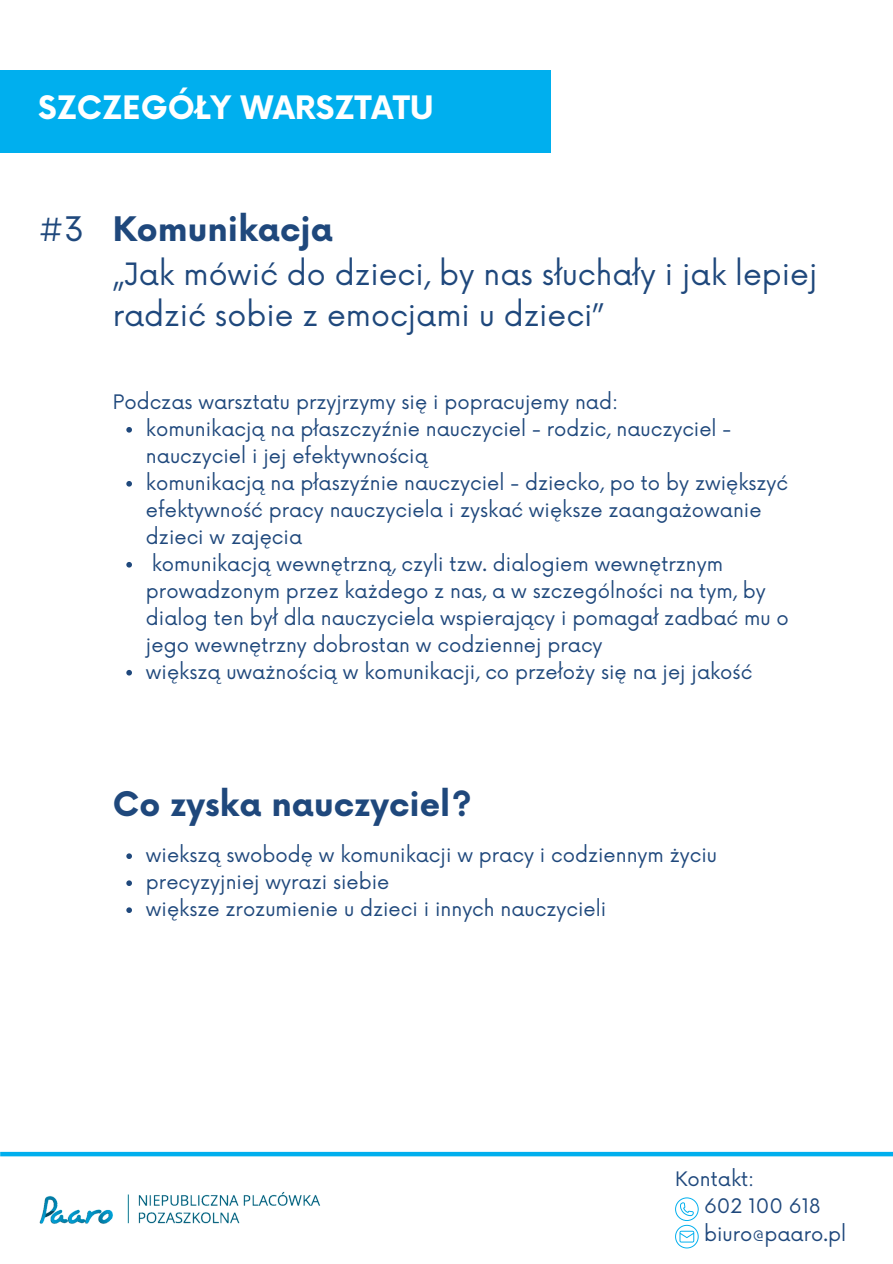
<style>
.page{position:relative;width:893px;height:1264px;background:#fff}
.page>*{position:absolute;margin:0;border:0;box-sizing:border-box;transform-origin:0 0}
.t1{font:700 33px "Now";color:#1f487c}
.t2{font:33px "Now";color:#1f487c}
.t3{font:700 31.5px "Now";color:#fff}
.t4{font:30px/40.5px "Now";color:#1f487c}
.t5{font:19.5px/27px "Now";color:#1f487c}
</style>
<div class="page">
<div style="left:0;top:70px;width:550px;height:82px;background:#00afee"></div>
<div style="left:0;top:1151px;width:892px;height:5px;background:#00afee"></div>
<img style="left:39px;top:1191px;width:282px;height:33px">
<svg style="left:675px;top:1197px;width:23px;height:51px"></svg>
<svg style="left:126px;top:427px;width:6px;height:5px"></svg>
<svg style="left:126px;top:481px;width:6px;height:5px"></svg>
<svg style="left:126px;top:562px;width:6px;height:5px"></svg>
<svg style="left:126px;top:670px;width:6px;height:5px"></svg>
<svg style="left:126px;top:853px;width:6px;height:6px"></svg>
<svg style="left:126px;top:880px;width:6px;height:6px"></svg>
<svg style="left:126px;top:907px;width:6px;height:6px"></svg>
<p class="t3" style="left:38px;top:91px;width:397px">SZCZEGÓŁY WARSZTATU</p>
<p class="t2" style="left:38px;top:211px;width:48px">#3</p>
<p class="t1" style="left:113px;top:211px;width:222px">Komunikacja</p>
<p class="t4" style="left:113px;top:255px;width:706px">„Jak mówić do dzieci, by nas słuchały i jak lepiej radzić sobie z emocjami u dzieci”</p>
<p class="t5" style="left:113px;top:389px;width:506px">Podczas warsztatu przyjrzymy się i popracujemy nad:</p>
<p class="t5" style="left:146px;top:416px;width:587px">komunikacją na płaszczyźnie nauczyciel - rodzic, nauczyciel - nauczyciel i jej efektywnością</p>
<p class="t5" style="left:146px;top:470px;width:643px">komunikacją na płaszyźnie nauczyciel - dziecko, po to by zwiększyć efektywność pracy nauczyciela i zyskać większe zaangażowanie dzieci w zajęcia</p>
<p class="t5" style="left:146px;top:551px;width:644px;text-indent:6px">komunikacją wewnętrzną, czyli tzw. dialogiem wewnętrznym prowadzonym przez każdego z nas, a w szczególności na tym, by dialog ten był dla nauczyciela wspierający i pomagał zadbać mu o jego wewnętrzny dobrostan w codziennej pracy</p>
<p class="t5" style="left:146px;top:659px;width:607px">większą uważnością w komunikacji, co przełoży się na jej jakość</p>
<p class="t1" style="left:113px;top:786px;width:360px">Co zyska nauczyciel?</p>
<p class="t5" style="left:146px;top:842px;width:572px">wiekszą swobodę w komunikacji w pracy i codziennym życiu</p>
<p class="t5" style="left:146px;top:869px;width:245px">precyzyjniej wyrazi siebie</p>
<p class="t5" style="left:146px;top:896px;width:461px">większe zrozumienie u dzieci i innych nauczycieli</p>
<p class="t5" style="left:675px;top:1166px;width:81px">Kontakt:</p>
<p class="t5" style="left:704px;top:1193px;width:118px">602 100 618</p>
<p class="t5" style="left:704px;top:1221px;width:144px">biuro@paaro.pl</p>
</div>
